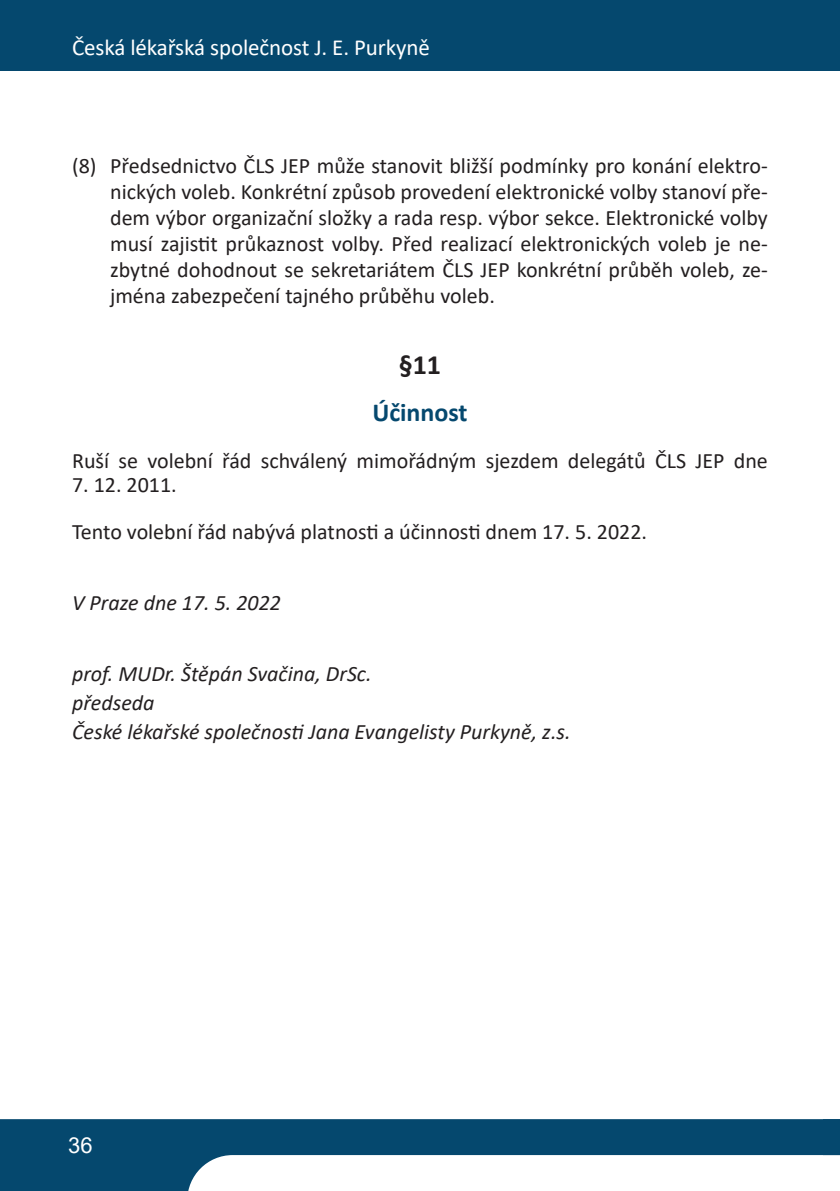
<style>
.page{position:relative;width:840px;height:1191px;background:#fff}
.page>*{position:absolute;margin:0;border:0;box-sizing:border-box;transform-origin:0 0}
.t1{font:700 28px "Calibri";color:#231f20}
.t2{font:700 26px "Calibri";color:#05486e}
.t3{font:23px "Calibri";letter-spacing:-.005em;color:#fff}
.t4{font:22px/26px "Calibri";color:#231f20;text-align:justify}
.t5{font:italic 22px/29.2px "Calibri";color:#231f20}
.t6{font:22px "Arial";color:#fff}
</style>
<div class="page">
<svg style="left:0;top:1119px;width:839px;height:72px;fill:#05486e"></svg>
<div style="left:0;top:0;width:839px;height:71px;background:#05486e"></div>
<p class="t3" style="left:72px;top:31px;width:359px">Česká lékařská společnost J. E. Purkyně</p>
<p class="t4" style="left:110px;top:152px;width:659px;text-indent:-38px">(8) Předsednictvo ČLS JEP může stanovit bližší podmínky pro konání elektro&shy;nických voleb. Konkrétní způsob provedení elektronické volby stanoví pře&shy;dem výbor organizační složky a rada resp. výbor sekce. Elektronické volby musí zajistit průkaznost volby. Před realizací elektronických voleb je ne&shy;zbytné dohodnout se sekretariátem ČLS JEP konkrétní průběh voleb, ze&shy;jména zabezpečení tajného průběhu voleb.</p>
<p class="t1" style="left:398px;top:345px;width:44px">§11</p>
<p class="t2" style="left:372px;top:394px;width:97px">Účinnost</p>
<p class="t4" style="left:72px;top:447px;width:697px">Ruší se volební řád schválený mimořádným sjezdem delegátů ČLS JEP dne</p>
<p class="t4" style="left:72px;top:460px;width:576px;line-height:47.2px">7. 12. 2011.<br>Tento volební řád nabývá platnosti a účinnosti dnem 17. 5. 2022.</p>
<p class="t5" style="left:72px;top:587px;width:210px">V Praze dne 17. 5. 2022</p>
<p class="t5" style="left:72px;top:658px;width:500px">prof. MUDr. Štěpán Svačina, DrSc.<br>předseda<br>České lékařské společnosti Jana Evangelisty Purkyně, z.s.</p>
<p class="t6" style="left:68px;top:1130px;width:26px">36</p>
</div>
